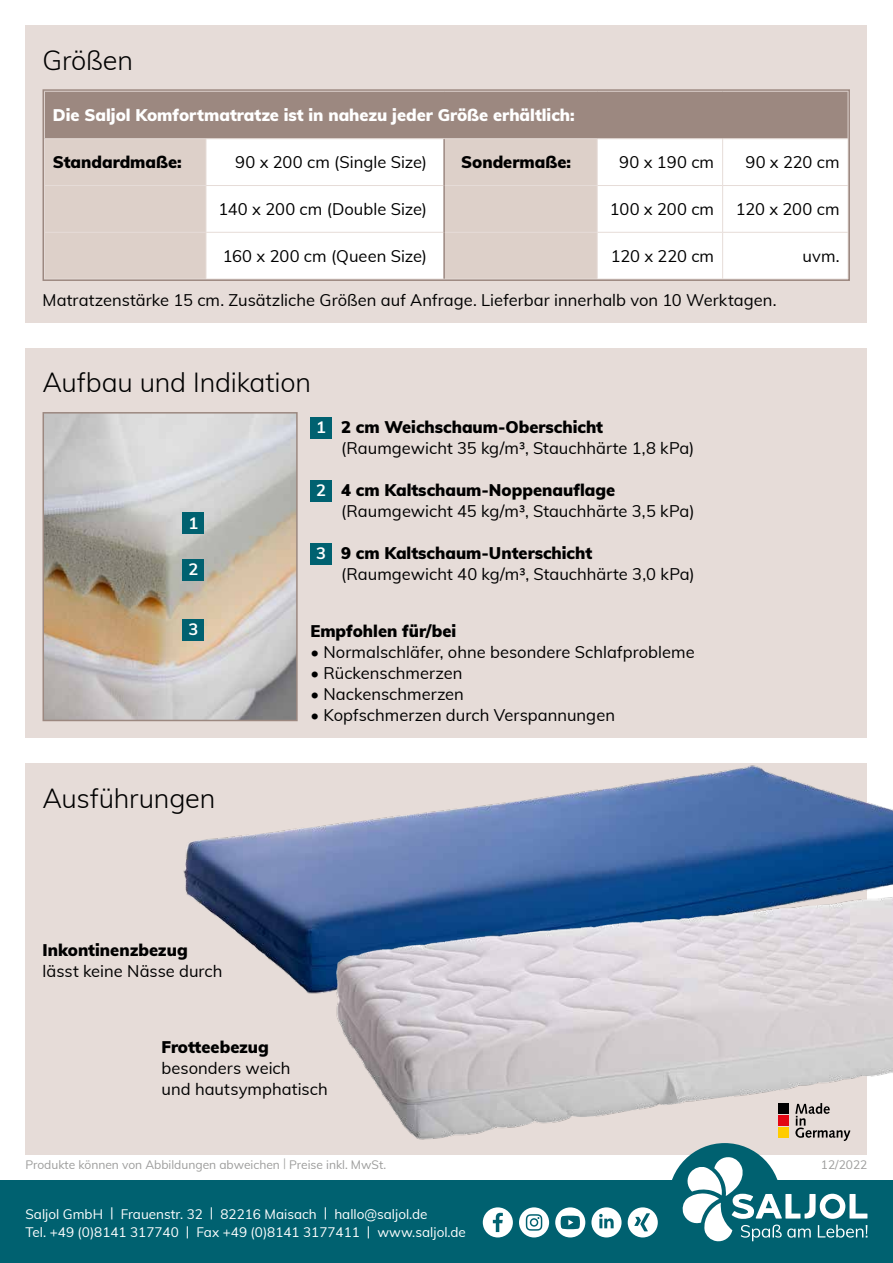
<style>
.page{position:relative;width:893px;height:1263px;background:#fff}
.page>*{position:absolute;margin:0;border:0;box-sizing:border-box;transform-origin:0 0}
.t1{font:300 27px "Muli";letter-spacing:-.005em;color:#000}
.t2{font:16.5px/21px "Muli";color:#000}
.t3{font:900 16.5px "Muli";color:#000}
.t4{font:900 16.5px "Muli";color:#fff}
.t5{font:700 16.5px "Muli";color:#fff}
.t6{font:13.5px/19px "Muli";color:#fff}
.t7{font:12px "Muli";color:#9d9d9c}
.s1{font-weight:700;color:#fff}
.s2{font-weight:900}
.s3{font-weight:300}
</style>
<div class="page">
<div style="left:26px;top:764px;width:841px;height:391px;background:#e6dcd8"></div>
<img style="left:183px;top:765px;width:710px;height:229px">
<img style="left:310px;top:840px;width:583px;height:307px">
<div style="left:0;top:1180px;width:893px;height:83px;background:#006170"></div>
<div style="left:669px;top:1143px;width:112px;height:112px;background:#006170;border-radius:50%"></div>
<svg style="left:682px;top:1156px;width:185px;height:86px"></svg>
<div style="left:26px;top:26px;width:841px;height:297px;background:#e6dcd8"></div>
<div style="left:44px;top:91px;width:804px;height:48px;background:#9c8880"></div>
<div style="left:46px;top:139px;width:159px;height:139px;background:#ddd0c9"></div>
<svg style="left:207px;top:139px;width:640px;height:139px;fill:#fff"></svg>
<hr style="left:44px;top:138px;width:162px;height:1px;background:#e6dcd8">
<hr style="left:206px;top:138px;width:238px;height:1px;background:#e6dcd8">
<hr style="left:444px;top:138px;width:153px;height:1px;background:#e6dcd8">
<hr style="left:597px;top:138px;width:126px;height:1px;background:#e6dcd8">
<hr style="left:597px;top:139px;width:1px;height:46px;background:#e6dcd8">
<hr style="left:723px;top:138px;width:125px;height:1px;background:#e6dcd8">
<hr style="left:722px;top:139px;width:1px;height:46px;background:#e6dcd8">
<hr style="left:44px;top:185px;width:162px;height:1px;background:#e6dcd8">
<hr style="left:206px;top:185px;width:237px;height:1px;background:#e6dcd8">
<hr style="left:445px;top:185px;width:152px;height:1px;background:#e6dcd8">
<hr style="left:597px;top:185px;width:126px;height:1px;background:#e6dcd8">
<hr style="left:597px;top:186px;width:1px;height:46px;background:#e6dcd8">
<hr style="left:723px;top:185px;width:125px;height:1px;background:#e6dcd8">
<hr style="left:722px;top:186px;width:1px;height:46px;background:#e6dcd8">
<hr style="left:44px;top:232px;width:162px;height:1px;background:#e6dcd8">
<hr style="left:206px;top:232px;width:237px;height:1px;background:#e6dcd8">
<hr style="left:445px;top:232px;width:152px;height:1px;background:#e6dcd8">
<hr style="left:597px;top:232px;width:126px;height:1px;background:#e6dcd8">
<hr style="left:597px;top:233px;width:1px;height:46px;background:#e6dcd8">
<hr style="left:723px;top:232px;width:125px;height:1px;background:#e6dcd8">
<hr style="left:722px;top:233px;width:1px;height:46px;background:#e6dcd8">
<hr style="left:443px;top:139px;width:2px;height:46px;background:#9c8880">
<hr style="left:443px;top:185px;width:2px;height:47px;background:#9c8880">
<hr style="left:443px;top:232px;width:2px;height:47px;background:#9c8880">
<div style="left:43px;top:89px;width:807px;height:192px;border:2px solid #9c8880"></div>
<div style="left:26px;top:348px;width:841px;height:390px;background:#e6dcd8"></div>
<div style="left:778px;top:1103px;width:11px;height:11px;background:#000"></div>
<div style="left:778px;top:1115px;width:11px;height:10px;background:#e30613"></div>
<div style="left:778px;top:1127px;width:11px;height:10px;background:#fc0"></div>
<svg style="left:795px;top:1103px;width:55px;height:38px"></svg>
<img style="left:46px;top:415px;width:249px;height:303px">
<div style="left:43px;top:412px;width:255px;height:309px;border:2px solid #9c8880"></div>
<div style="left:310px;top:417px;width:22px;height:22px;background:#006170"></div>
<div style="left:310px;top:480px;width:22px;height:22px;background:#006170"></div>
<div style="left:310px;top:543px;width:22px;height:22px;background:#006170"></div>
<div style="left:183px;top:513px;width:21px;height:21px;background:#006170"></div>
<div style="left:183px;top:559px;width:21px;height:21px;background:#006170"></div>
<div style="left:183px;top:619px;width:21px;height:21px;background:#006170"></div>
<svg style="left:519px;top:1207px;width:30px;height:30px"></svg>
<svg style="left:483px;top:1207px;width:30px;height:30px"></svg>
<svg style="left:555px;top:1207px;width:30px;height:30px"></svg>
<svg style="left:591px;top:1207px;width:31px;height:30px"></svg>
<svg style="left:628px;top:1207px;width:30px;height:30px"></svg>
<h1 class="t1" style="left:43px;top:40px;width:92px">Größen</h1>
<p class="t4" style="left:53px;top:103px;width:523px">Die Saljol Komfortmatratze ist in nahezu jeder Größe erhältlich:</p>
<p class="t3" style="left:53px;top:150px;width:130px">Standardmaße:</p>
<p class="t2" style="left:235px;top:151px;width:193px">90 x 200 cm (Single Size)</p>
<p class="t3" style="left:461px;top:150px;width:111px">Sondermaße:</p>
<p class="t2" style="left:619px;top:151px;width:96px">90 x 190 cm</p>
<p class="t2" style="left:745px;top:151px;width:96px">90 x 220 cm</p>
<p class="t2" style="left:218px;top:198px;width:210px">140 x 200 cm (Double Size)</p>
<p class="t2" style="left:610px;top:198px;width:106px">100 x 200 cm</p>
<p class="t2" style="left:736px;top:198px;width:105px">120 x 200 cm</p>
<p class="t2" style="left:223px;top:245px;width:206px">160 x 200 cm (Queen Size)</p>
<p class="t2" style="left:611px;top:245px;width:105px">120 x 220 cm</p>
<p class="t2" style="left:802px;top:245px;width:39px">uvm.</p>
<p class="t2" style="left:43px;top:288px;width:735px">Matratzenstärke 15 cm. Zusätzliche Größen auf Anfrage. Lieferbar innerhalb von 10 Werktagen.</p>
<h1 class="t1" style="left:43px;top:363px;width:270px">Aufbau und Indikation</h1>
<p class="t5" style="left:189px;top:511px;width:11px">1</p>
<p class="t5" style="left:189px;top:557px;width:11px">2</p>
<p class="t5" style="left:189px;top:617px;width:11px">3</p>
<h1 class="t1" style="left:43px;top:778px;width:174px">Ausführungen</h1>
<p class="t3" style="left:43px;top:938px;width:147px">Inkontinenzbezug</p>
<p class="t2" style="left:43px;top:959px;width:182px">lässt keine Nässe durch</p>
<p class="t2" style="left:341px;top:416px;width:355px;text-indent:-25px"><span class="s1">1</span> <span class="s2">2 cm Weichschaum-Oberschicht </span>(Raumgewicht 35 kg/m³, Stauchhärte 1,8 kPa)</p>
<p class="t2" style="left:341px;top:479px;width:355px;text-indent:-25px"><span class="s1">2</span> <span class="s2">4 cm Kaltschaum-Noppenauflage </span>(Raumgewicht 45 kg/m³, Stauchhärte 3,5 kPa)</p>
<p class="t2" style="left:341px;top:542px;width:355px;text-indent:-25px"><span class="s1">3</span> <span class="s2">9 cm Kaltschaum-Unterschicht </span>(Raumgewicht 40 kg/m³, Stauchhärte 3,0 kPa)</p>
<p class="t3" style="left:310px;top:619px;width:147px">Empfohlen für/bei</p>
<p class="t2" style="left:310px;top:641px;width:386px">• Normalschläfer, ohne besondere Schlafprobleme</p>
<p class="t2" style="left:310px;top:662px;width:154px">• Rückenschmerzen</p>
<p class="t2" style="left:310px;top:683px;width:155px">• Nackenschmerzen</p>
<p class="t2" style="left:310px;top:704px;width:306px">• Kopfschmerzen durch Verspannungen</p>
<p class="t3" style="left:162px;top:1035px;width:109px">Frotteebezug</p>
<p class="t2" style="left:162px;top:1057px;width:168px">besonders weich<br>und hautsymphatisch</p>
<p class="t7" style="left:26px;top:1156px;width:362px">Produkte können von Abbildungen abweichen <span class="s3">|</span> Preise inkl. MwSt.</p>
<p class="t7" style="left:821px;top:1156px;width:48px">12/2022</p>
<p class="t6" style="left:26px;top:1203px;width:442px">Saljol GmbH | Frauenstr. 32 | 82216 Maisach | hallo@saljol.de<br>Tel. +49 (0)8141 317740 | Fax +49 (0)8141 3177411 | www.saljol.de</p>
</div>
